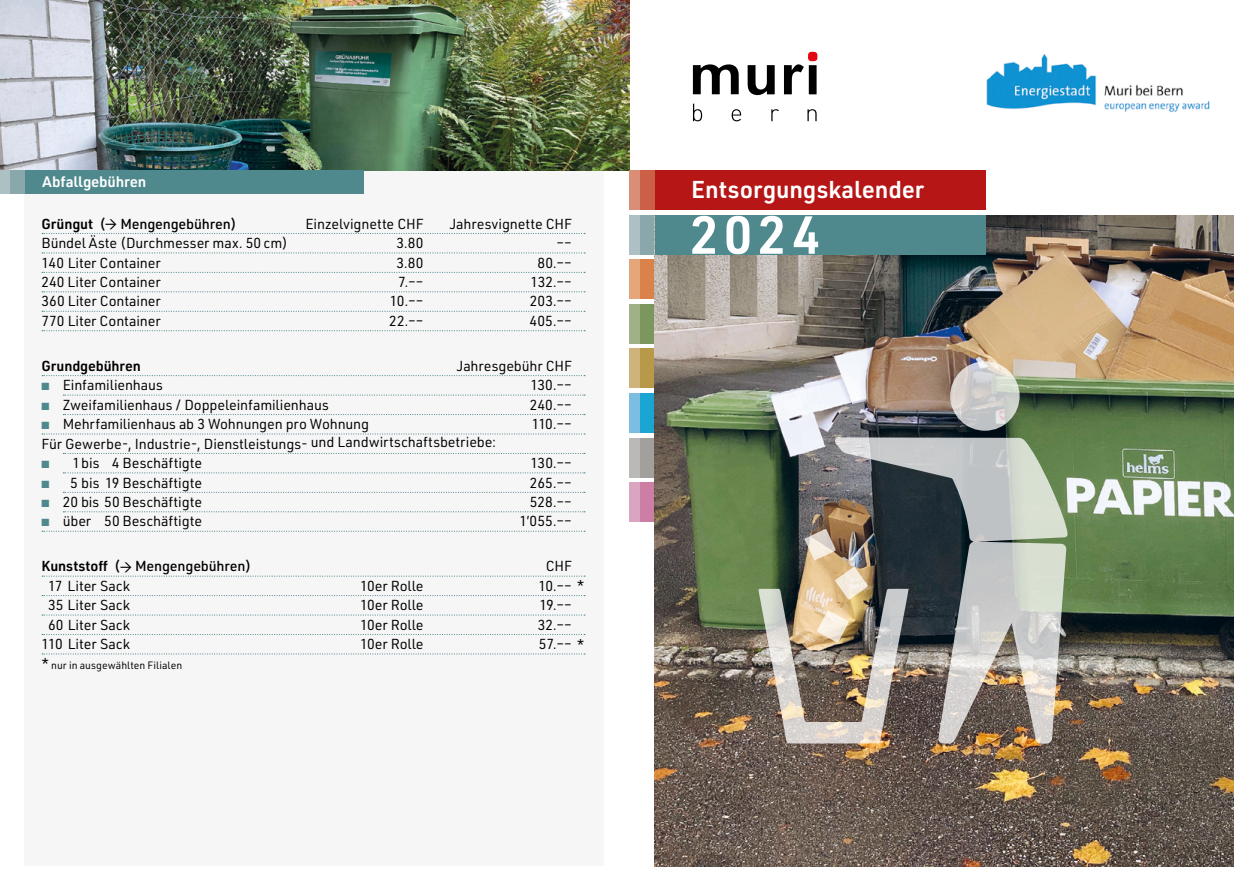
<style>
.page{position:relative;width:1259px;height:893px;background:#fff}
.page>*{position:absolute;margin:0;border:0;box-sizing:border-box;transform-origin:0 0}
.t1{font:600 52.35px "URWDIN";color:#fff}
.t2{font:600 24px "URWDIN";color:#fff}
.t3{font:600 15px "URWDIN";letter-spacing:-.01em;color:#fff}
.t4{font:14.25px "URWDIN";letter-spacing:-.01em;color:#000}
.t5{font:500 14.25px "URWDIN";letter-spacing:-.01em;color:#000}
.t6{font:600 14.25px "URWDIN";letter-spacing:-.01em;color:#000}
.t7{font:10.5px "URWDIN";color:#000}
.s1{font-weight:600}
.s2{font-family:"DIN2014";font-weight:400}
.s3{color:#50898d}
.s4{font-size:14.25px}
</style>
<div class="page">
<div style="left:25px;top:170px;width:579px;height:696px;background:#f6f6f6"></div>
<img style="left:986px;top:54px;width:223px;height:59px">
<img style="left:0;top:0;width:629px;height:170px">
<div style="left:25px;top:170px;width:339px;height:24px;background:#50898d"></div>
<div style="left:0;top:170px;width:10px;height:24px;background:#adc0c3"></div>
<div style="left:10px;top:170px;width:15px;height:24px;background:#8aa8ac"></div>
<svg style="left:42px;top:233px;width:543px;height:1px"></svg>
<svg style="left:42px;top:252px;width:543px;height:1px"></svg>
<svg style="left:42px;top:272px;width:543px;height:1px"></svg>
<svg style="left:42px;top:291px;width:543px;height:1px"></svg>
<svg style="left:42px;top:311px;width:543px;height:1px"></svg>
<svg style="left:42px;top:330px;width:543px;height:1px"></svg>
<svg style="left:42px;top:375px;width:543px;height:1px"></svg>
<svg style="left:63px;top:394px;width:522px;height:2px"></svg>
<svg style="left:63px;top:414px;width:522px;height:1px"></svg>
<svg style="left:42px;top:433px;width:543px;height:2px"></svg>
<svg style="left:63px;top:453px;width:522px;height:1px"></svg>
<svg style="left:63px;top:472px;width:522px;height:1px"></svg>
<svg style="left:63px;top:492px;width:522px;height:1px"></svg>
<svg style="left:63px;top:511px;width:522px;height:1px"></svg>
<svg style="left:42px;top:531px;width:543px;height:1px"></svg>
<svg style="left:42px;top:576px;width:543px;height:1px"></svg>
<svg style="left:42px;top:595px;width:543px;height:1px"></svg>
<svg style="left:42px;top:614px;width:543px;height:2px"></svg>
<svg style="left:42px;top:634px;width:543px;height:1px"></svg>
<svg style="left:42px;top:653px;width:543px;height:1px"></svg>
<div style="left:629px;top:170px;width:11px;height:40px;background:#da8e75"></div>
<div style="left:640px;top:170px;width:14px;height:40px;background:#cb6046"></div>
<div style="left:629px;top:215px;width:11px;height:40px;background:#adc0c3"></div>
<div style="left:640px;top:215px;width:14px;height:40px;background:#8aa8ac"></div>
<div style="left:629px;top:304px;width:11px;height:40px;background:#a0b187"></div>
<div style="left:640px;top:304px;width:14px;height:40px;background:#7c975d"></div>
<div style="left:629px;top:259px;width:11px;height:40px;background:#e5a67c"></div>
<div style="left:640px;top:259px;width:14px;height:40px;background:#d9834b"></div>
<div style="left:629px;top:349px;width:11px;height:39px;background:#ceb47a"></div>
<div style="left:640px;top:349px;width:14px;height:39px;background:#b89949"></div>
<div style="left:629px;top:438px;width:11px;height:39px;background:#bab9b7"></div>
<div style="left:640px;top:438px;width:14px;height:39px;background:#a1a09c"></div>
<div style="left:629px;top:393px;width:11px;height:40px;background:#7bbee1"></div>
<div style="left:640px;top:393px;width:14px;height:40px;background:#1ba5d3"></div>
<div style="left:629px;top:482px;width:11px;height:40px;background:#dba4c0"></div>
<div style="left:640px;top:482px;width:14px;height:40px;background:#cd7ea4"></div>
<img style="left:654px;top:215px;width:579px;height:651px">
<svg style="left:758px;top:567px;width:72px;height:176px;background:#a39a89"></svg>
<svg style="left:804px;top:529px;width:26px;height:31px"></svg>
<img style="left:830px;top:434px;width:239px;height:311px">
<svg style="left:950px;top:361px;width:70px;height:70px;background:#cfcecc"></svg>
<div style="left:654px;top:170px;width:331px;height:40px;background:#b61615"></div>
<div style="left:654px;top:215px;width:331px;height:40px;background:#50898d"></div>
<svg style="left:693px;top:64px;width:46px;height:30px"></svg>
<svg style="left:747px;top:65px;width:27px;height:31px"></svg>
<svg style="left:784px;top:52px;width:33px;height:42px"></svg>
<svg style="left:693px;top:104px;width:9px;height:17px"></svg>
<svg style="left:731px;top:109px;width:10px;height:12px"></svg>
<svg style="left:771px;top:109px;width:8px;height:12px"></svg>
<svg style="left:807px;top:109px;width:9px;height:12px"></svg>
<p class="t3" style="left:43px;top:171px;width:105px">Abfallgebühren</p>
<p class="t5" style="left:42px;top:214px;width:197px"><span class="s1">Grüngut</span> (<span class="s2">→</span> Mengengebühren)</p>
<p class="t4" style="left:305px;top:214px;width:120px">Einzelvignette CHF</p>
<p class="t4" style="left:450px;top:214px;width:124px">Jahresvignette CHF</p>
<p class="t4" style="left:42px;top:234px;width:248px">Bündel Äste (Durchmesser max. 50 cm)</p>
<p class="t4" style="left:396px;top:234px;width:29px">3.80</p>
<p class="t4" style="left:556px;top:234px;width:17px">––</p>
<p class="t4" style="left:42px;top:253px;width:121px">140 Liter Container</p>
<p class="t4" style="left:396px;top:253px;width:29px">3.80</p>
<p class="t4" style="left:537px;top:253px;width:36px">80.––</p>
<p class="t4" style="left:42px;top:273px;width:121px">240 Liter Container</p>
<p class="t4" style="left:398px;top:273px;width:27px">7.––</p>
<p class="t4" style="left:530px;top:273px;width:43px">132.––</p>
<p class="t4" style="left:42px;top:292px;width:121px">360 Liter Container</p>
<p class="t4" style="left:390px;top:292px;width:35px">10.––</p>
<p class="t4" style="left:530px;top:292px;width:44px">203.––</p>
<p class="t4" style="left:42px;top:311px;width:121px">770 Liter Container</p>
<p class="t4" style="left:389px;top:311px;width:36px">22.––</p>
<p class="t4" style="left:529px;top:311px;width:44px">405.––</p>
<p class="t6" style="left:42px;top:356px;width:101px">Grundgebühren</p>
<p class="t4" style="left:457px;top:356px;width:117px">Jahresgebühr CHF</p>
<p class="t4" style="left:42px;top:376px;width:123px"><span class="s3">■</span> Einfamilienhaus</p>
<p class="t4" style="left:530px;top:376px;width:43px">130.––</p>
<p class="t4" style="left:42px;top:395px;width:289px"><span class="s3">■</span> Zweifamilienhaus / Doppeleinfamilienhaus</p>
<p class="t4" style="left:530px;top:395px;width:43px">240.––</p>
<p class="t4" style="left:42px;top:415px;width:329px"><span class="s3">■</span> Mehrfamilienhaus ab 3 Wohnungen pro Wohnung</p>
<p class="t4" style="left:532px;top:415px;width:42px">110.––</p>
<p class="t4" style="left:42px;top:434px;width:456px">Für Gewerbe-, Industrie-, Dienstleistungs- und Landwirtschaftsbetriebe:</p>
<p class="t4" style="left:42px;top:454px;width:162px"><span class="s3">■</span> 1 bis 4 Beschäftigte</p>
<p class="t4" style="left:530px;top:454px;width:43px">130.––</p>
<p class="t4" style="left:42px;top:473px;width:162px"><span class="s3">■</span> 5 bis 19 Beschäftigte</p>
<p class="t4" style="left:530px;top:473px;width:43px">265.––</p>
<p class="t4" style="left:42px;top:492px;width:162px"><span class="s3">■</span> 20 bis 50 Beschäftigte</p>
<p class="t4" style="left:530px;top:492px;width:43px">528.––</p>
<p class="t4" style="left:42px;top:512px;width:162px"><span class="s3">■</span> über 50 Beschäftigte</p>
<p class="t4" style="left:519px;top:512px;width:54px">1’055.––</p>
<p class="t5" style="left:42px;top:557px;width:211px"><span class="s1">Kunststoff</span> (<span class="s2">→</span> Mengengebühren)</p>
<p class="t4" style="left:546px;top:557px;width:28px">CHF</p>
<p class="t4" style="left:48px;top:576px;width:83px">17 Liter Sack</p>
<p class="t4" style="left:360px;top:576px;width:65px">10er Rolle</p>
<p class="t4" style="left:538px;top:576px;width:48px">10.–– *</p>
<p class="t4" style="left:48px;top:596px;width:83px">35 Liter Sack</p>
<p class="t4" style="left:360px;top:596px;width:65px">10er Rolle</p>
<p class="t4" style="left:539px;top:596px;width:34px">19.––</p>
<p class="t4" style="left:48px;top:615px;width:83px">60 Liter Sack</p>
<p class="t4" style="left:360px;top:615px;width:65px">10er Rolle</p>
<p class="t4" style="left:538px;top:615px;width:36px">32.––</p>
<p class="t4" style="left:42px;top:635px;width:90px">110 Liter Sack</p>
<p class="t4" style="left:360px;top:635px;width:65px">10er Rolle</p>
<p class="t4" style="left:539px;top:635px;width:47px">57.–– *</p>
<p class="t7" style="left:42px;top:658px;width:142px"><span class="s4">*</span> nur in ausgewählten Filialen</p>
<h2 class="t2" style="left:691px;top:173px;width:234px">Entsorgungskalender</h2>
<h1 class="t1" style="left:690px;top:200px;width:131px">2024</h1>
</div>
